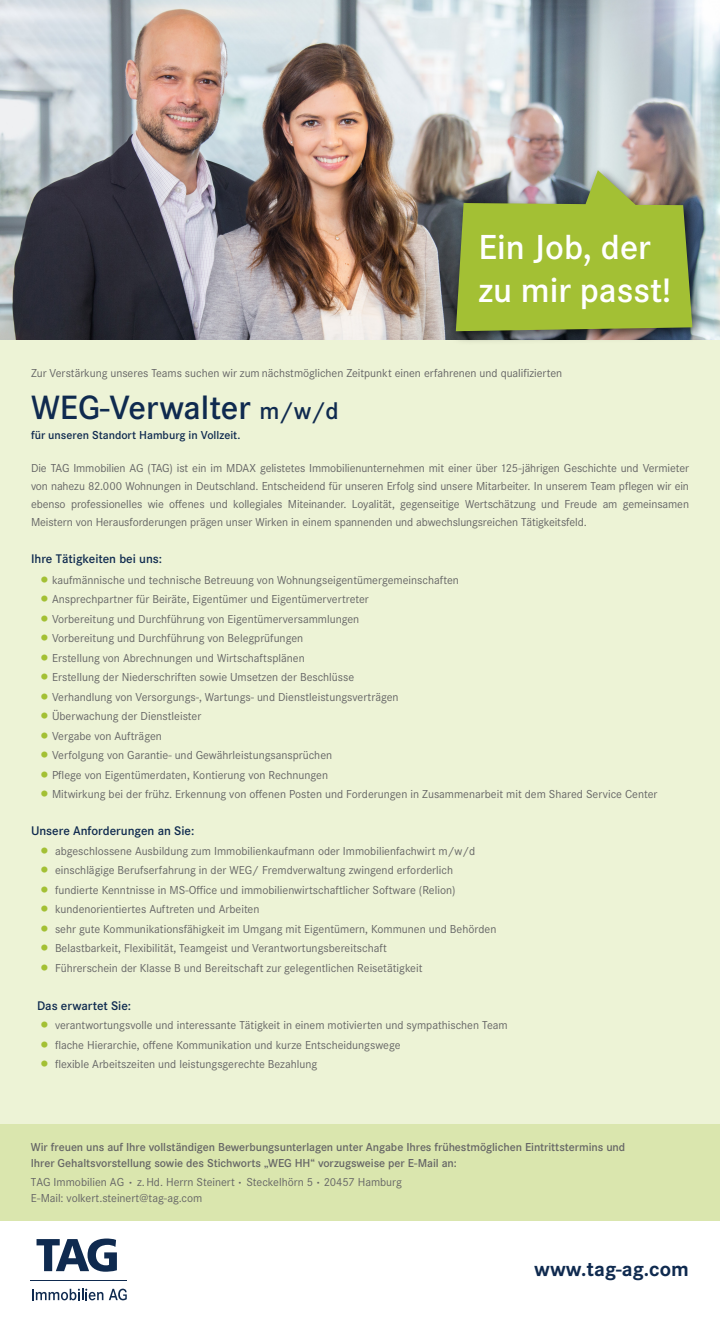
<style>
.page{position:relative;width:720px;height:1325px;background:#fff}
.page>*{position:absolute;margin:0;border:0;box-sizing:border-box;transform-origin:0 0}
.t1{font:600 36.1px "Corporate S";color:#fff}
.Text{font:600 35px "Corporate S";color:#0f2a4f}
.t2{font:700 21.2px "Corporate S";color:#0f2a4f}
.Überschrift{font:600 13px "Corporate S";color:#0f2a4f}
.Text-2{font:12px/18px "Corporate S";color:#666;text-align:justify}
.Text-3{font:600 12px/16px "Corporate S";letter-spacing:-.005em;color:#666}
.t3{font:600 12px "Corporate S";color:#0f2a4f}
.s1{font-size:25px}
.s2{font-size:22px;color:#a3c034}
.s3{font-size:17px}
</style>
<div class="page">
<div style="left:0;top:340px;width:720px;height:792px;background:#edf3d6"></div>
<img style="left:0;top:0;width:720px;height:340px">
<div style="left:0;top:1124px;width:720px;height:97px;background:#dae6ae"></div>
<svg style="left:37px;top:1239px;width:80px;height:33px"></svg>
<svg style="left:32px;top:1289px;width:71px;height:11px"></svg>
<svg style="left:109px;top:1289px;width:18px;height:11px"></svg>
<hr style="left:31px;top:1280px;width:96px;height:1px;background:#0f2a4f">
<div style="left:449px;top:164px;width:258px;height:182px;background:#000;opacity:.35"></div>
<div style="left:450px;top:166px;width:253px;height:176px;background:#000;opacity:.35"></div>
<svg style="left:456px;top:170px;width:236px;height:161px;background:#9cb146"></svg>
<p class="t1" style="left:478px;top:226px;width:174px">Ein Job, der</p>
<p class="t1" style="left:478px;top:269px;width:194px">zu mir passt!</p>
<p class="Text-2" style="left:31px;top:364px;width:533px">Zur Verstärkung unseres Teams suchen wir zum nächstmöglichen Zeitpunkt einen erfahrenen und qualifizierten</p>
<p class="Text" style="left:31px;top:388px;width:309px">WEG-Verwalter <span class="s1">m/w/d</span></p>
<p class="t3" style="left:31px;top:428px;width:211px">für unseren Standort Hamburg in Vollzeit.</p>
<p class="Text-2" style="left:31px;top:459px;width:660px">Die TAG Immobilien AG (TAG) ist ein im MDAX gelistetes Immobilienunternehmen mit einer über 125-jährigen Geschichte und Vermieter von nahezu 82.000 Wohnungen in Deutschland. Entscheidend für unseren Erfolg sind unsere Mitarbeiter. In unserem Team pflegen wir ein ebenso professionelles wie offenes und kollegiales Miteinander. Loyalität, gegenseitige Wertschätzung und Freude am gemeinsamen Meistern von Herausforderungen prägen unser Wirken in einem spannenden und abwechslungsreichen Tätigkeitsfeld.</p>
<p class="Überschrift" style="left:31px;top:551px;width:133px">Ihre Tätigkeiten bei uns:</p>
<p class="Text-2" style="left:37px;top:571px;width:423px"><span class="s2">•</span>kaufmännische und technische Betreuung von Wohnungseigentümergemeinschaften</p>
<p class="Text-2" style="left:37px;top:590px;width:333px"><span class="s2">•</span>Ansprechpartner für Beiräte, Eigentümer und Eigentümervertreter</p>
<p class="Text-2" style="left:37px;top:610px;width:324px"><span class="s2">•</span>Vorbereitung und Durchführung von Eigentümerversammlungen</p>
<p class="Text-2" style="left:37px;top:629px;width:268px"><span class="s2">•</span>Vorbereitung und Durchführung von Belegprüfungen</p>
<p class="Text-2" style="left:37px;top:649px;width:269px"><span class="s2">•</span>Erstellung von Abrechnungen und Wirtschaftsplänen</p>
<p class="Text-2" style="left:37px;top:668px;width:319px"><span class="s2">•</span>Erstellung der Niederschriften sowie Umsetzen der Beschlüsse</p>
<p class="Text-2" style="left:37px;top:688px;width:363px"><span class="s2">•</span>Verhandlung von Versorgungs-, Wartungs- und Dienstleistungsverträgen</p>
<p class="Text-2" style="left:37px;top:707px;width:166px"><span class="s2">•</span>Überwachung der Dienstleister</p>
<p class="Text-2" style="left:37px;top:727px;width:126px"><span class="s2">•</span>Vergabe von Aufträgen</p>
<p class="Text-2" style="left:37px;top:746px;width:297px"><span class="s2">•</span>Verfolgung von Garantie- und Gewährleistungsansprüchen</p>
<p class="Text-2" style="left:37px;top:766px;width:293px"><span class="s2">•</span>Pflege von Eigentümerdaten, Kontierung von Rechnungen</p>
<p class="Text-2" style="left:37px;top:785px;width:622px"><span class="s2">•</span>Mitwirkung bei der frühz. Erkennung von offenen Posten und Forderungen in Zusammenarbeit mit dem Shared Service Center</p>
<p class="Überschrift" style="left:31px;top:823px;width:165px">Unsere Anforderungen an Sie:</p>
<p class="Text-2" style="left:37px;top:842px;width:440px"><span class="s2">•</span> abgeschlossene Ausbildung zum Immobilienkaufmann oder Immobilienfachwirt m/w/d</p>
<p class="Text-2" style="left:37px;top:861px;width:418px"><span class="s2">•</span> einschlägige Berufserfahrung in der WEG/ Fremdverwaltung zwingend erforderlich</p>
<p class="Text-2" style="left:37px;top:881px;width:420px"><span class="s2">•</span> fundierte Kenntnisse in MS-Office und immobilienwirtschaftlicher Software (Relion)</p>
<p class="Text-2" style="left:37px;top:900px;width:224px"><span class="s2">•</span> kundenorientiertes Auftreten und Arbeiten</p>
<p class="Text-2" style="left:37px;top:920px;width:461px"><span class="s2">•</span> sehr gute Kommunikationsfähigkeit im Umgang mit Eigentümern, Kommunen und Behörden</p>
<p class="Text-2" style="left:37px;top:939px;width:351px"><span class="s2">•</span> Belastbarkeit, Flexibilität, Teamgeist und Verantwortungsbereitschaft</p>
<p class="Text-2" style="left:37px;top:959px;width:387px"><span class="s2">•</span> Führerschein der Klasse B und Bereitschaft zur gelegentlichen Reisetätigkeit</p>
<p class="Überschrift" style="left:37px;top:998px;width:96px">Das erwartet Sie:</p>
<p class="Text-2" style="left:37px;top:1016px;width:472px"><span class="s2">•</span> verantwortungsvolle und interessante Tätigkeit in einem motivierten und sympathischen Team</p>
<p class="Text-2" style="left:37px;top:1036px;width:365px"><span class="s2">•</span> flache Hierarchie, offene Kommunikation und kurze Entscheidungswege</p>
<p class="Text-2" style="left:37px;top:1055px;width:282px"><span class="s2">•</span> flexible Arbeitszeiten und leistungsgerechte Bezahlung</p>
<p class="Text-3" style="left:31px;top:1139px;width:596px">Wir freuen uns auf Ihre vollständigen Bewerbungsunterlagen unter Angabe Ihres frühestmöglichen Eintrittstermins und<br>Ihrer Gehaltsvorstellung sowie des Stichworts „WEG HH“ vorzugsweise per E-Mail an:</p>
<p class="Text-2" style="left:31px;top:1174px;width:373px;line-height:16px">TAG Immobilien AG <span class="s3">·</span> z.Hd. Herrn Steinert <span class="s3">·</span> Steckelhörn 5 <span class="s3">·</span> 20457 Hamburg<br>E-Mail: volkert.steinert@tag-ag.com</p>
<p class="t2" style="left:534px;top:1257px;width:156px">www.tag-ag.com</p>
</div>
